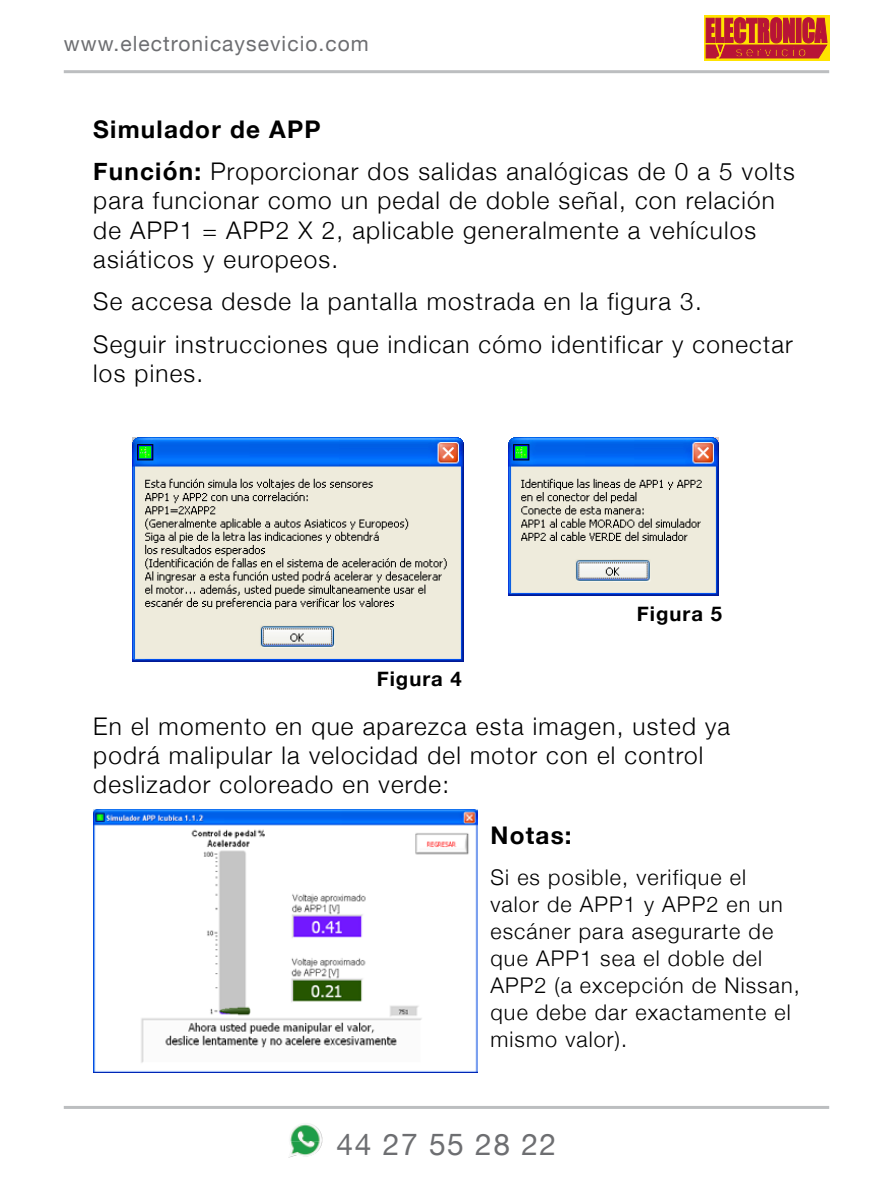
<style>
.page{position:relative;width:893px;height:1191px;background:#fff}
.page>*{position:absolute;margin:0;border:0;box-sizing:border-box;transform-origin:0 0}
.t1{font:30px "Helvetica Neue";letter-spacing:.05em;color:#6d6e71}
.t2{font:300 24.3px/29.1px "Helvetica Neue";letter-spacing:.05em;color:#000}
.t3{font:700 24.3px "Helvetica Neue";letter-spacing:.05em;color:#000}
.t4{font:300 21.6px/27px "Helvetica Neue";letter-spacing:.05em;color:#000}
.t5{font:21px "Helvetica Neue";letter-spacing:.05em;color:#6d6e71}
.t6{font:700 20.25px "Helvetica Neue";letter-spacing:.05em;color:#000}
.s1{font-weight:700}
</style>
<div class="page">
<img style="left:290px;top:1124px;width:32px;height:33px">
<hr style="left:64px;top:70px;width:765px;height:3px;background:#bcbec0">
<hr style="left:64px;top:1106px;width:765px;height:3px;background:#bcbec0">
<svg style="left:704px;top:15px;width:125px;height:45px;background:#cb4d26"></svg>
<img style="left:133px;top:438px;width:331px;height:223px">
<img style="left:509px;top:438px;width:209px;height:158px">
<img style="left:93px;top:810px;width:384px;height:262px">
<p class="t5" style="left:64px;top:28px;width:306px">www.electronicaysevicio.com</p>
<p class="t2" style="left:93px;top:106px;width:703px;line-height:42.6px"><span class="s1">Simulador de APP<br>Función:</span> Proporcionar dos salidas analógicas de 0 a 5 volts</p>
<p class="t2" style="left:93px;top:184px;width:683px">para funcionar como un pedal de doble señal, con relación de APP1 = APP2 X 2, aplicable generalmente a vehículos asiáticos y europeos.</p>
<p class="t2" style="left:93px;top:279px;width:701px;line-height:42.6px">Se accesa desde la pantalla mostrada en la figura 3.<br>Seguir instrucciones que indican cómo identificar y conectar</p>
<p class="t2" style="left:93px;top:357px;width:111px">los pines.</p>
<p class="t6" style="left:377px;top:663px;width:87px">Figura 4</p>
<p class="t6" style="left:637px;top:598px;width:87px">Figura 5</p>
<p class="t2" style="left:93px;top:710px;width:638px">En el momento en que aparezca esta imagen, usted ya podrá malipular la velocidad del motor con el control deslizador coloreado en verde:</p>
<p class="t3" style="left:490px;top:816px;width:83px">Notas:</p>
<p class="t4" style="left:490px;top:862px;width:311px">Si es posible, verifique el valor de APP1 y APP2 en un escáner para asegurarte de que APP1 sea el doble del<br>APP2 (a excepción de Nissan, que debe dar exactamente el mismo valor).</p>
<p class="t1" style="left:337px;top:1122px;width:221px">44 27 55 28 22</p>
</div>
